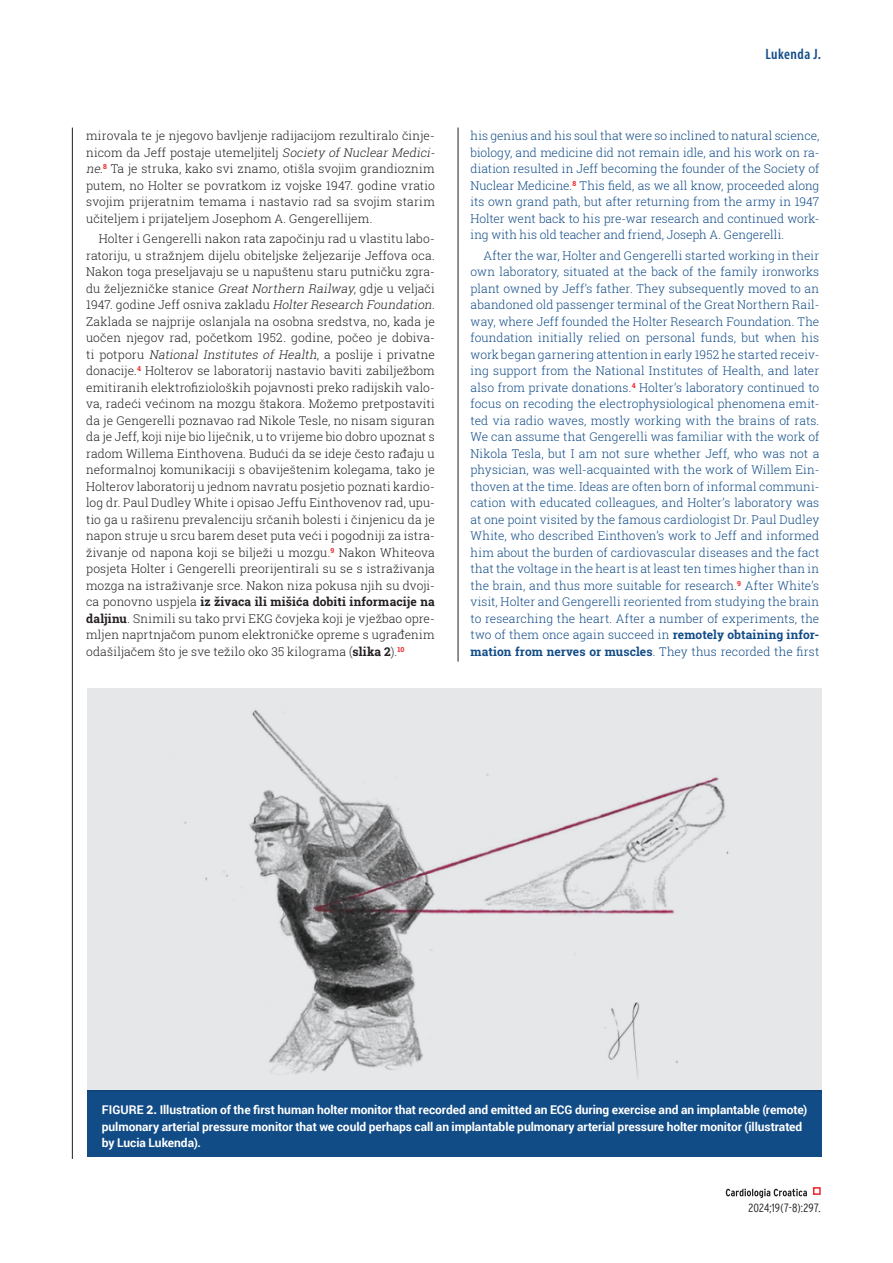
<style>
.page{position:relative;width:893px;height:1263px;background:#fff}
.page>*{position:absolute;margin:0;border:0;box-sizing:border-box;transform-origin:0 0}
.t1{font:600 condensed 15px "Myriad Pro";letter-spacing:.03em;color:#124c87}
.t2{font:300 12px/16.5px "Roboto Slab";letter-spacing:.01em;color:#231f20}
.t3{font:300 12px/16.5px "Roboto Slab";color:#124c87;text-align:justify}
.t4{font:700 12px/16.5px "Roboto";letter-spacing:-.005em;color:#fff}
.t5{font:300 condensed 12px "Interstate";letter-spacing:.015em;color:#231f20}
.s1{font-style:italic}
.s2{font-weight:700}
.s3{font-weight:900}
</style>
<div class="page">
<svg style="left:726px;top:1188px;width:81px;height:10px"></svg>
<div style="left:813px;top:1187px;width:8px;height:8px;border:2px solid #ee2629"></div>
<hr style="left:72px;top:128px;width:1px;height:1031px;background:#231f20">
<hr style="left:458px;top:128px;width:1px;height:534px;background:#231f20">
<div style="left:87px;top:1090px;width:735px;height:67px;background:#124c87"></div>
<div style="left:87px;top:689px;width:735px;height:403px;background:#e6e7e9"></div>
<img style="left:184px;top:710px;width:545px;height:367px">
<p class="t2" style="left:86px;top:127px;width:353px">mirovala te je njegovo bavljenje radijacijom rezultiralo činje&shy;nicom da Jeff postaje utemeljitelj <span class="s1">Society of Nuclear Medici&shy;ne</span>.<sup>8</sup> Ta je struka, kako svi znamo, otišla svojim grandioznim putem, no Holter se povratkom iz vojske 1947. godine vratio svojim prijeratnim temama i nastavio rad sa svojim starim učiteljem i prijateljem Josephom A. Gengerellijem.</p>
<p class="t2" style="left:86px;top:230px;width:350px;text-align:justify;text-indent:13px">Holter i Gengerelli nakon rata započinju rad u vlastitu labo&shy;ratoriju, u stražnjem dijelu obiteljske željezarije Jeffova oca.<br>Nakon toga preseljavaju se u napuštenu staru putničku zgra&shy;du željezničke stanice <span class="s1">Great Northern Railway</span>, gdje u veljači 1947. godine Jeff osniva zakladu <span class="s1">HolterResearch Foundation</span>.<br>Zaklada se najprije oslanjala na osobna sredstva, no, kada je uočen njegov rad, početkom 1952. godine, počeo je dobiva&shy;t i p o t p o r u <span class="s1">National Institutes of Health</span>, a p o s l ij e i p r i v a t n e donacije.<sup>4</sup> Holterov se laboratorij nastavio baviti zabilježbom emitiranih elektrofizioloških pojavnosti preko radijskih valo&shy;va, radeći većinom na mozgu štakora. Možemo pretpostaviti da je Gengerelli poznavao rad Nikole Tesle, no nisam siguran da je Jeff, koji nije bio liječnik, u to vrijeme bio dobro upoznat s radom Willema Einthovena. Budući da se ideje često rađaju u neformalnoj komunikaciji s obaviještenim kolegama, tako je Holterov laboratorij u jednom navratu posjetio poznati kardio&shy;log dr. Paul Dudley White i opisao Jeffu Einthovenov rad, upu&shy;tio ga u raširenu prevalenciju srčanih bolesti i činjenicu da je napon struje u srcu barem deset puta veći i pogodniji za istra&shy;živanje od napona koji se bilježi u mozgu.<sup>9</sup> Nakon Whiteova posjeta Holter i Gengerelli preorijentirali su se s istraživanja mozga na istraživanje srce. Nakon niza pokusa njih su dvoji&shy;ca ponovno uspjela <span class="s2">iz živaca ili mišića dobiti informacije na daljinu</span>. Snimili su tako prvi EKG čovjeka koji je vježbao opre&shy;mljen naprtnjačom punom elektroničke opreme s ugrađenim odašiljačem što je sve težilo oko 35 kilograma (<span class="s2">slika 2</span>).<sup>10</sup></p>
<p class="t1" style="left:765px;top:45px;width:57px">Lukenda J.</p>
<p class="t3" style="left:471px;top:127px;width:350px">his genius and his soul that were so inclined to natural science, biology, and medicine did not remain idle, and his work on ra&shy;diation resulted in Jeff becoming the founder of the Society of Nuclear Medicine.<sup>8</sup> This field, as we all know, proceeded along its own grand path, but after returning from the army in 1947<br>Holter went back to his pre-war research and continued work&shy;ing with his old teacher and friend, Joseph A. Gengerelli.</p>
<p class="t3" style="left:471px;top:247px;width:350px;text-indent:13px">After the war, Holter and Gengerelli started working in their own laboratory, situated at the back of the family ironworks plant owned by Jeff’s father. They subsequently moved to an abandoned old passenger terminal of the Great Northern Rail&shy;way, where Jeff founded the Holter Research Foundation. The foundation initially relied on personal funds, but when his work began garnering attention in early 1952 he started receiv&shy;ing support from the National Institutes of Health, and later also from private donations.<sup>4</sup> Holter’s laboratory continued to focus on recoding the electrophysiological phenomena emit&shy;ted via radio waves, mostly working with the brains of rats.<br>We can assume that Gengerelli was familiar with the work of Nikola Tesla, but I am not sure whether Jeff, who was not a physician, was well-acquainted with the work of Willem Ein&shy;thoven at the time. Ideas are often born of informal communi&shy;cation with educated colleagues, and Holter’s laboratory was at one point visited by the famous cardiologist Dr. Paul Dudley White, who described Einthoven’s work to Jeff and informed him about the burden of cardiovascular diseases and the fact that the voltage in the heart is at least ten times higher than in the brain, and thus more suitable for research.<sup>9</sup> After White’s visit, Holter and Gengerelli reoriented from studying the brain to researching the heart. After a number of experiments, the two of them once again succeed in <span class="s2">remotely obtaining infor&shy;mation from nerves or muscles</span>. They thus recorded the first</p>
<p class="t4" style="left:102px;top:1101px;width:707px">Figure <span class="s3">2.</span> Illustration of the first human holter monitor that recorded and emitted an ECG during exercise and an implantable (remote) pulmonary arterial pressure monitor that we could perhaps call an implantable pulmonary arterial pressure holter monitor (illustrated by Lucia Lukenda).</p>
<p class="t5" style="left:748px;top:1201px;width:74px">2024;19(7-8):297.</p>
</div>
